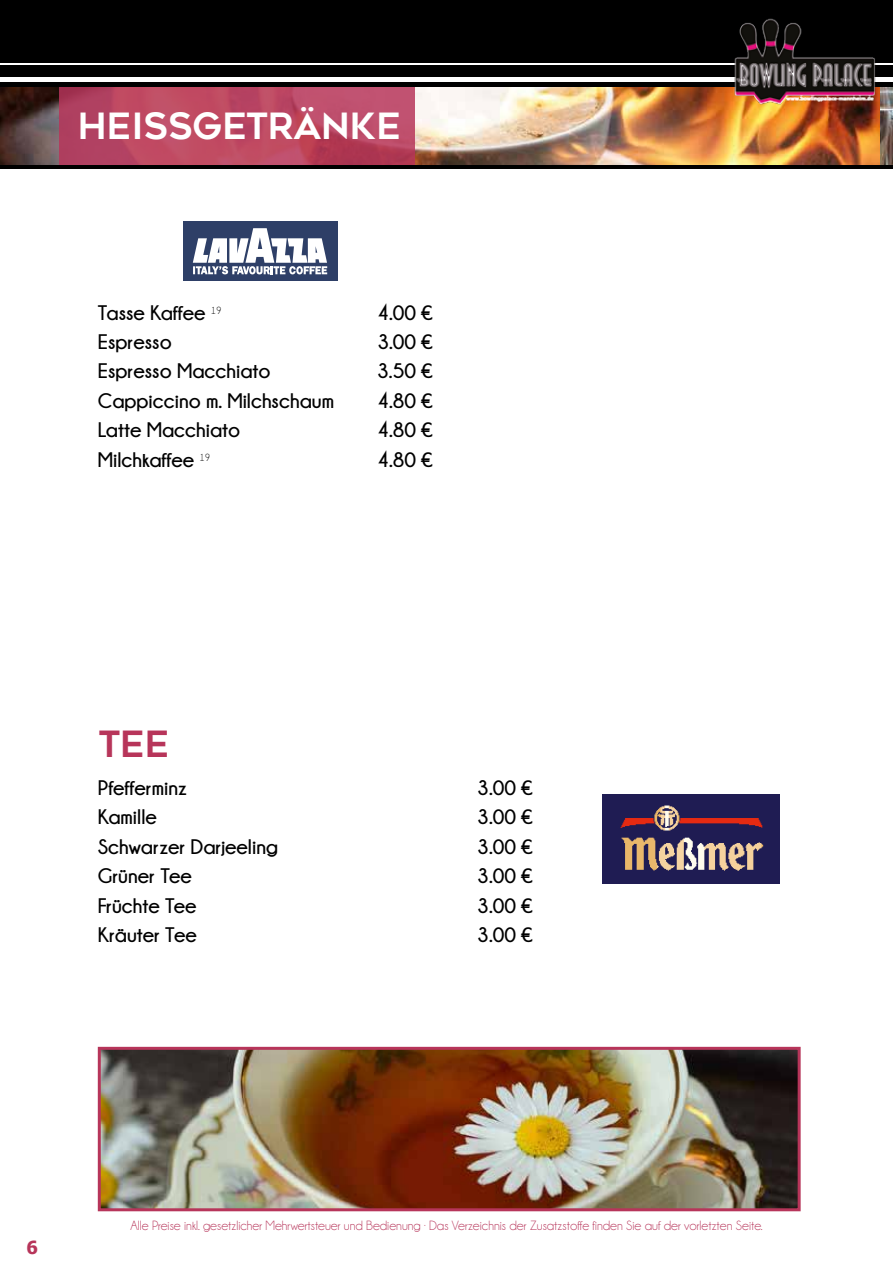
<style>
.page{position:relative;width:893px;height:1263px;background:#fff}
.page>*{position:absolute;margin:0;border:0;box-sizing:border-box;transform-origin:0 0}
.t1{font:36px "Geometos";color:#fff}
.t2{font:36px "Geometos";color:#b7355a}
.t3{font:700 21px "Champagne&Limousines";color:#000}
.t4{font:700 18px "Tahoma";color:#b7355a}
.t5{font:13.5px "Champagne&Limousines";color:#b7355a}
</style>
<div class="page">
<img style="left:102px;top:1051px;width:695px;height:156px">
<div style="left:98px;top:1047px;width:703px;height:164px;border:3px solid #b7355a"></div>
<div style="left:183px;top:221px;width:155px;height:59px;background:#2e3f67"></div>
<svg style="left:193px;top:228px;width:134px;height:46px"></svg>
<img style="left:0;top:87px;width:880px;height:79px">
<svg style="left:60px;top:86px;width:354px;height:80px;background:#b64660"></svg>
<div style="left:0;top:0;width:893px;height:62px;background:#000"></div>
<div style="left:0;top:66px;width:893px;height:11px;background:#000"></div>
<hr style="left:0;top:82px;width:893px;height:4px;background:#000">
<hr style="left:0;top:166px;width:893px;height:3px;background:#000">
<img style="left:730px;top:18px;width:155px;height:91px">
<img style="left:602px;top:794px;width:178px;height:89px">
<img style="left:880px;top:87px;width:13px;height:79px">
<div style="left:880px;top:0;width:13px;height:62px;background:#000"></div>
<div style="left:880px;top:66px;width:13px;height:11px;background:#000"></div>
<hr style="left:880px;top:82px;width:13px;height:4px;background:#000">
<h1 class="t1" style="left:78px;top:106px;width:324px">HEISSGETRÄNKE</h1>
<p class="t3" style="left:98px;top:301px;width:125px">Tasse Kaffee <sup>19</sup></p>
<p class="t3" style="left:377px;top:301px;width:57px">4.00 €</p>
<p class="t3" style="left:98px;top:330px;width:76px">Espresso</p>
<p class="t3" style="left:377px;top:330px;width:57px">3.00 €</p>
<p class="t3" style="left:98px;top:360px;width:174px">Espresso Macchiato</p>
<p class="t3" style="left:377px;top:360px;width:57px">3.50 €</p>
<p class="t3" style="left:98px;top:389px;width:238px">Cappiccino m. Milchschaum</p>
<p class="t3" style="left:377px;top:389px;width:57px">4.80 €</p>
<p class="t3" style="left:98px;top:418px;width:144px">Latte Macchiato</p>
<p class="t3" style="left:377px;top:418px;width:57px">4.80 €</p>
<p class="t3" style="left:98px;top:448px;width:114px">Milchkaffee <sup>19</sup></p>
<p class="t3" style="left:377px;top:448px;width:57px">4.80 €</p>
<h1 class="t2" style="left:98px;top:724px;width:73px">Tee</h1>
<p class="t3" style="left:98px;top:776px;width:91px">Pfefferminz</p>
<p class="t3" style="left:477px;top:776px;width:57px">3.00 €</p>
<p class="t3" style="left:98px;top:805px;width:61px">Kamille</p>
<p class="t3" style="left:477px;top:805px;width:57px">3.00 €</p>
<p class="t3" style="left:98px;top:835px;width:182px">Schwarzer Darjeeling</p>
<p class="t3" style="left:477px;top:835px;width:57px">3.00 €</p>
<p class="t3" style="left:98px;top:864px;width:95px">Grüner Tee</p>
<p class="t3" style="left:477px;top:864px;width:57px">3.00 €</p>
<p class="t3" style="left:98px;top:894px;width:100px">Früchte Tee</p>
<p class="t3" style="left:477px;top:894px;width:57px">3.00 €</p>
<p class="t3" style="left:98px;top:923px;width:100px">Kräuter Tee</p>
<p class="t3" style="left:477px;top:923px;width:57px">3.00 €</p>
<p class="t4" style="left:26px;top:1234px;width:13px">6</p>
<p class="t5" style="left:130px;top:1218px;width:633px">Alle Preise inkl. gesetzlicher Mehrwertsteuer und Bedienung · Das Verzeichnis der Zusatzstoffe finden Sie auf der vorletzten Seite.</p>
</div>
